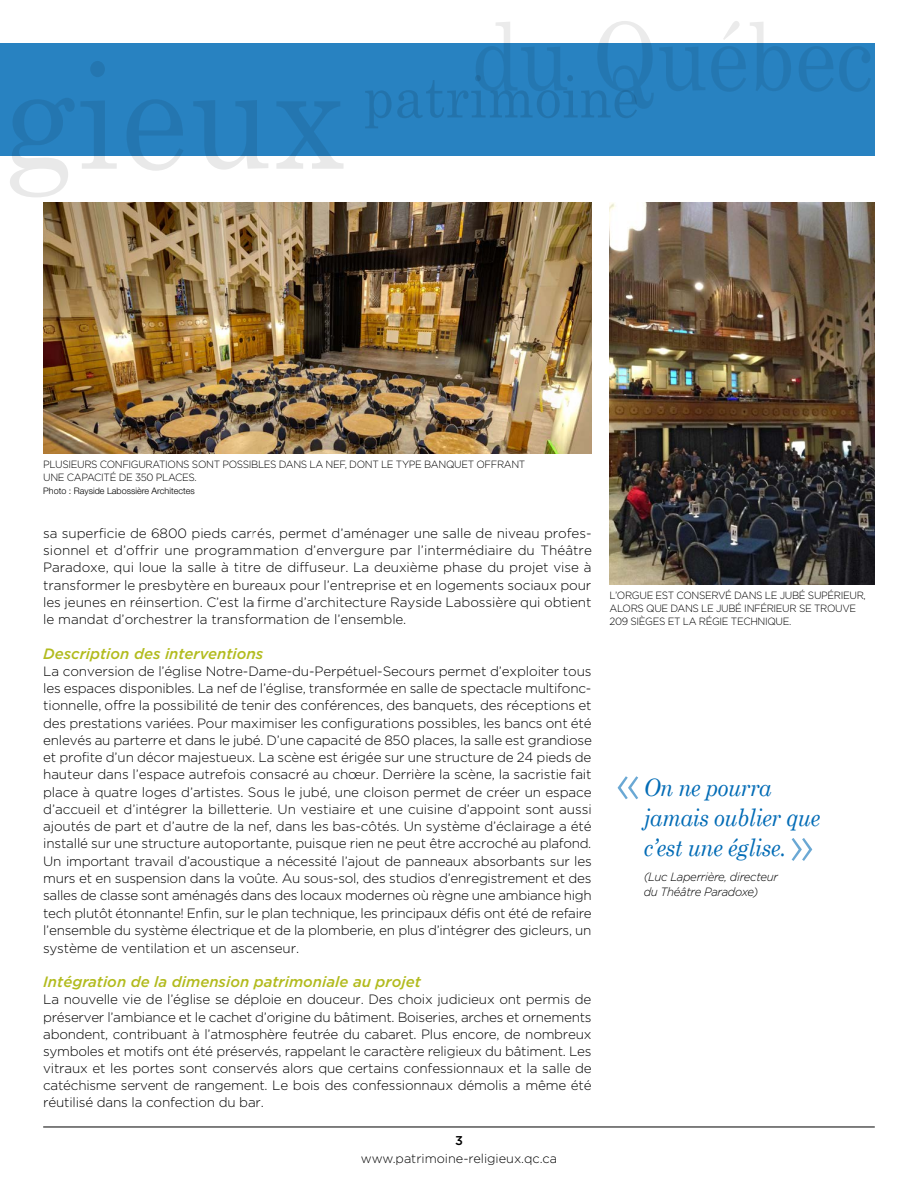
<style>
.page{position:relative;width:918px;height:1188px;background:#fff}
.page>*{position:absolute;margin:0;border:0;box-sizing:border-box;transform-origin:0 0}
.t1{font:300 54px "Gotham";color:#036cb6;scale:.95 1}
.t2{font:italic 24px/30px "Century Schoolbook";letter-spacing:-.02em;color:#036cb6;scale:.9 1}
.t3{font:italic 500 15px "Gotham";color:#b2bb1e}
.t4{font:300 13.5px/17.2px "Gotham";letter-spacing:-.01em;color:#000;text-align:justify}
.t5{font:300 12.75px "Gotham";color:#000}
.t6{font:500 12.75px "Gotham";color:#000}
.t7{font:italic 300 12px/15px "Gotham";letter-spacing:-.025em;color:#000;scale:.95 1}
.t8{font:300 10.5px/12.6px "Gotham";letter-spacing:-.035em;color:#000;scale:.95 1}
.t9{font:300 9px "Helvetica Neue";color:#000}
</style>
<div class="page">
<hr style="left:43px;top:1127px;width:832px;height:1px;background:#000">
<div style="left:0;top:43px;width:875px;height:113px;background:#2882c1"></div>
<svg style="left:10px;top:61px;width:107px;height:136px"></svg>
<svg style="left:127px;top:99px;width:56px;height:72px"></svg>
<svg style="left:193px;top:100px;width:75px;height:70px"></svg>
<svg style="left:276px;top:101px;width:68px;height:68px"></svg>
<svg style="left:365px;top:21px;width:340px;height:107px"></svg>
<svg style="left:711px;top:21px;width:80px;height:71px"></svg>
<svg style="left:799px;top:46px;width:71px;height:46px"></svg>
<img style="left:43px;top:202px;width:549px;height:251px">
<img style="left:610px;top:202px;width:265px;height:382px">
<p class="t8" style="left:43px;top:458px;width:509px">PLUSIEURS CONFIGURATIONS SONT POSSIBLES DANS LA NEF, DONT LE TYPE BANQUET OFFRANT<br>UNE CAPACITÉ DE 350 PLACES.</p>
<p class="t9" style="left:43px;top:485px;width:153px">Photo : Rayside Labossière Architectes</p>
<p class="t4" style="left:43px;top:524px;width:550px">sa superficie de 6800 pieds carrés, permet d’aménager une salle de niveau profes&shy;sionnel et d’offrir une programmation d’envergure par l’intermédiaire du Théâtre Paradoxe, qui loue la salle à titre de diffuseur. La deuxième phase du projet vise à transformer le presbytère en bureaux pour l’entreprise et en logements sociaux pour les jeunes en réinsertion. C’est la firme d’architecture Rayside Labossière qui obtient le mandat d’orchestrer la transformation de l’ensemble.</p>
<p class="t3" style="left:43px;top:645px;width:222px">Description des interventions</p>
<p class="t4" style="left:43px;top:662px;width:550px">La conversion de l’église Notre-Dame-du-Perpétuel-Secours permet d’exploiter tous les espaces disponibles. La nef de l’église, transformée en salle de spectacle multifonc&shy;tionnelle, offre la possibilité de tenir des conférences, des banquets, des réceptions et des prestations variées. Pour maximiser les configurations possibles, les bancs ont été enlevés au parterre et dans le jubé. D’une capacité de 850 places, la salle est grandiose et profite d’un décor majestueux. La scène est érigée sur une structure de 24 pieds de hauteur dans l’espace autrefois consacré au chœur. Derrière la scène, la sacristie fait place à quatre loges d’artistes. Sous le jubé, une cloison permet de créer un espace d’accueil et d’intégrer la billetterie. Un vestiaire et une cuisine d’appoint sont aussi ajoutés de part et d’autre de la nef, dans les bas-côtés. Un système d’éclairage a été installé sur une structure autoportante, puisque rien ne peut être accroché au plafond.<br>Un important travail d’acoustique a nécessité l’ajout de panneaux absorbants sur les murs et en suspension dans la voûte. Au sous-sol, des studios d’enregistrement et des salles de classe sont aménagés dans des locaux modernes où règne une ambiance high tech plutôt étonnante! Enfin, sur le plan technique, les principaux défis ont été de refaire l’ensemble du système électrique et de la plomberie, en plus d’intégrer des gicleurs, un système de ventilation et un ascenseur.</p>
<p class="t3" style="left:43px;top:974px;width:379px">Intégration de la dimension patrimoniale au projet</p>
<p class="t4" style="left:43px;top:991px;width:550px">La nouvelle vie de l’église se déploie en douceur. Des choix judicieux ont permis de préserver l’ambiance et le cachet d’origine du bâtiment. Boiseries, arches et ornements abondent, contribuant à l’atmosphère feutrée du cabaret. Plus encore, de nombreux symboles et motifs ont été préservés, rappelant le caractère religieux du bâtiment. Les vitraux et les portes sont conservés alors que certains confessionnaux et la salle de catéchisme servent de rangement. Le bois des confessionnaux démolis a même été réutilisé dans la confection du bar.</p>
<p class="t6" style="left:455px;top:1133px;width:9px">3</p>
<p class="t5" style="left:361px;top:1151px;width:198px">www.patrimoine-religieux.qc.ca</p>
<p class="t8" style="left:610px;top:589px;width:271px">L’ORGUE EST CONSERVÉ DANS LE JUBÉ SUPÉRIEUR,<br>ALORS QUE DANS LE JUBÉ INFÉRIEUR SE TROUVE<br>209 SIÈGES ET LA RÉGIE TECHNIQUE.</p>
<h1 class="t1" style="left:615px;top:753px;width:29px">«</h1>
<h2 class="t2" style="left:644px;top:772px;width:198px">On ne pourra jamais oublier que c’est une église.</h2>
<p class="t7" style="left:644px;top:869px;width:143px">(Luc Laperrière, directeur du Théâtre Paradoxe)</p>
<h1 class="t1" style="left:788px;top:815px;width:29px">»</h1>
</div>
